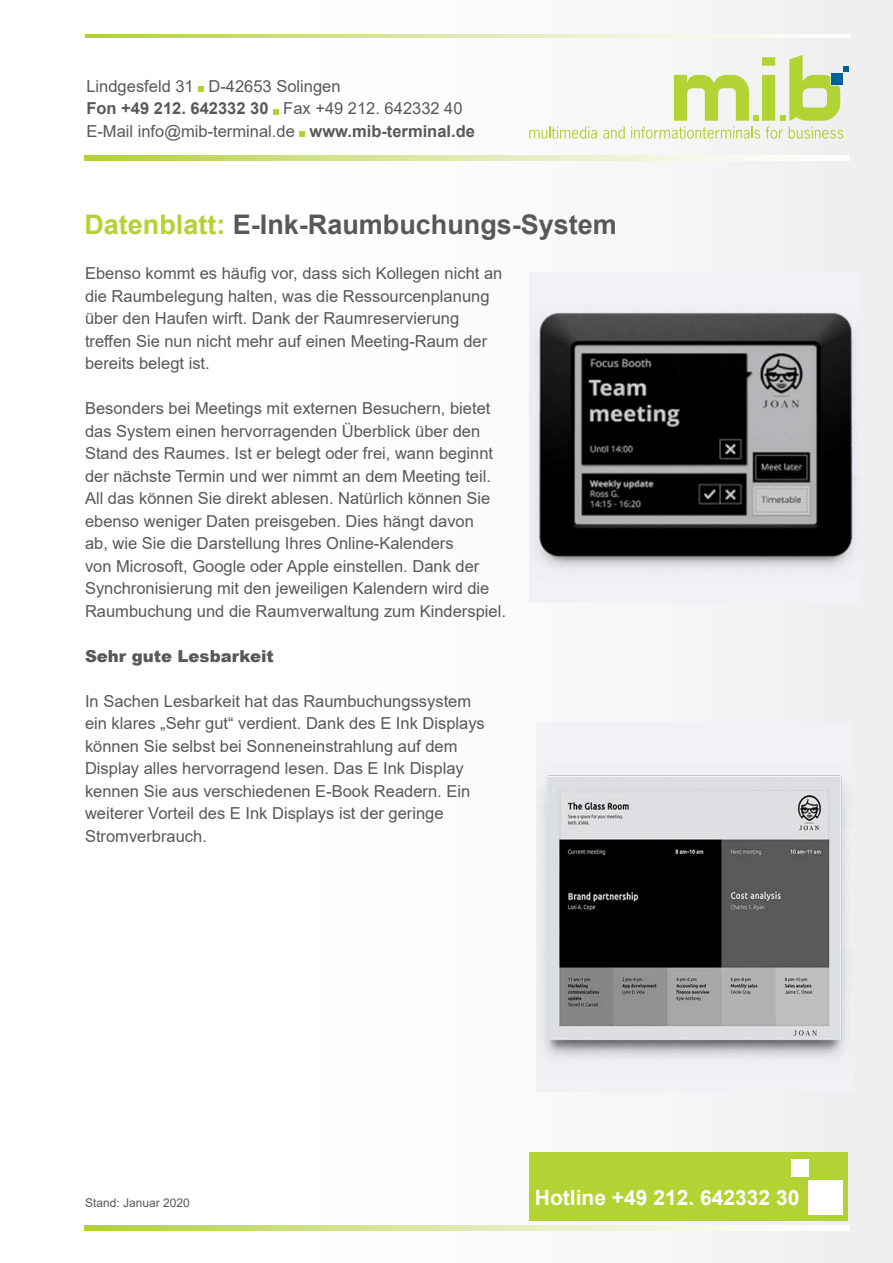
<style>
.page{position:relative;width:893px;height:1263px;background:#fff}
.page>*{position:absolute;margin:0;border:0;box-sizing:border-box;transform-origin:0 0}
.Headline{font:700 27px "Arial";color:#57585a}
.t1{font:700 21px "Arial";color:#fff}
.t2{font:16.5px/22.5px "Arial";color:#57585a}
.t3{font:900 16.5px "Arial";color:#57585a}
.t4{font:12px "Arial";color:#57585a}
.s1{font-weight:700}
.s2{color:#b3d234}
</style>
<div class="page">
<div style="left:259px;top:0;width:634px;height:1263px;background:linear-gradient(to right,#fff,#eeefef)"></div>
<svg style="left:529px;top:127px;width:68px;height:12px"></svg>
<svg style="left:603px;top:127px;width:22px;height:12px"></svg>
<svg style="left:631px;top:55px;width:217px;height:84px"></svg>
<svg style="left:85px;top:156px;width:764px;height:4px"></svg>
<svg style="left:198px;top:86px;width:6px;height:6px"></svg>
<svg style="left:273px;top:109px;width:6px;height:5px"></svg>
<svg style="left:299px;top:131px;width:6px;height:6px"></svg>
<svg style="left:86px;top:34px;width:764px;height:3px"></svg>
<div style="left:529px;top:1152px;width:319px;height:68px;background:#b3d234"></div>
<div style="left:808px;top:1180px;width:35px;height:35px;background:#fff"></div>
<div style="left:791px;top:1159px;width:18px;height:18px;background:#fff"></div>
<svg style="left:85px;top:1226px;width:764px;height:4px"></svg>
<img style="left:529px;top:273px;width:330px;height:330px">
<img style="left:536px;top:723px;width:316px;height:369px">
<p class="t2" style="left:86px;top:75px;width:390px">Lindgesfeld 31 D-42653 Solingen<br><span class="s1">Fon +49 212. 642332 30</span> Fax +49 212. 642332 40<br>E-Mail info@mib-terminal.de <span class="s1">www.mib-terminal.de</span></p>
<p class="Headline" style="left:84px;top:205px;width:534px"><span class="s2">Datenblatt:</span> E-Ink-Raumbuchungs-System</p>
<p class="t2" style="left:85px;top:262px;width:419px">Ebenso kommt es häufig vor, dass sich Kollegen nicht an die Raumbelegung halten, was die Ressourcenplanung über den Haufen wirft. Dank der Raumreservierung treffen Sie nun nicht mehr auf einen Meeting-Raum der bereits belegt ist.</p>
<p class="t2" style="left:85px;top:397px;width:422px">Besonders bei Meetings mit externen Besuchern, bietet das System einen hervorragenden Überblick über den Stand des Raumes. Ist er belegt oder frei, wann beginnt der nächste Termin und wer nimmt an dem Meeting teil.<br>All das können Sie direkt ablesen. Natürlich können Sie ebenso weniger Daten preisgeben. Dies hängt davon<br>ab, wie Sie die Darstellung Ihres Online-Kalenders<br>von Microsoft, Google oder Apple einstellen. Dank der Synchronisierung mit den jeweiligen Kalendern wird die Raumbuchung und die Raumverwaltung zum Kinderspiel.</p>
<p class="t3" style="left:85px;top:644px;width:190px">Sehr gute Lesbarkeit</p>
<p class="t2" style="left:85px;top:689px;width:401px">In Sachen Lesbarkeit hat das Raumbuchungssystem ein klares „Sehr gut“ verdient. Dank des E Ink Displays können Sie selbst bei Sonneneinstrahlung auf dem Display alles hervorragend lesen. Das E Ink Display kennen Sie aus verschiedenen E-Book Readern. Ein weiterer Vorteil des E Ink Displays ist der geringe Stromverbrauch.</p>
<p class="t4" style="left:85px;top:1194px;width:106px">Stand: Januar 2020</p>
<p class="t1" style="left:535px;top:1183px;width:266px">Hotline +49 212. 642332 30</p>
</div>
